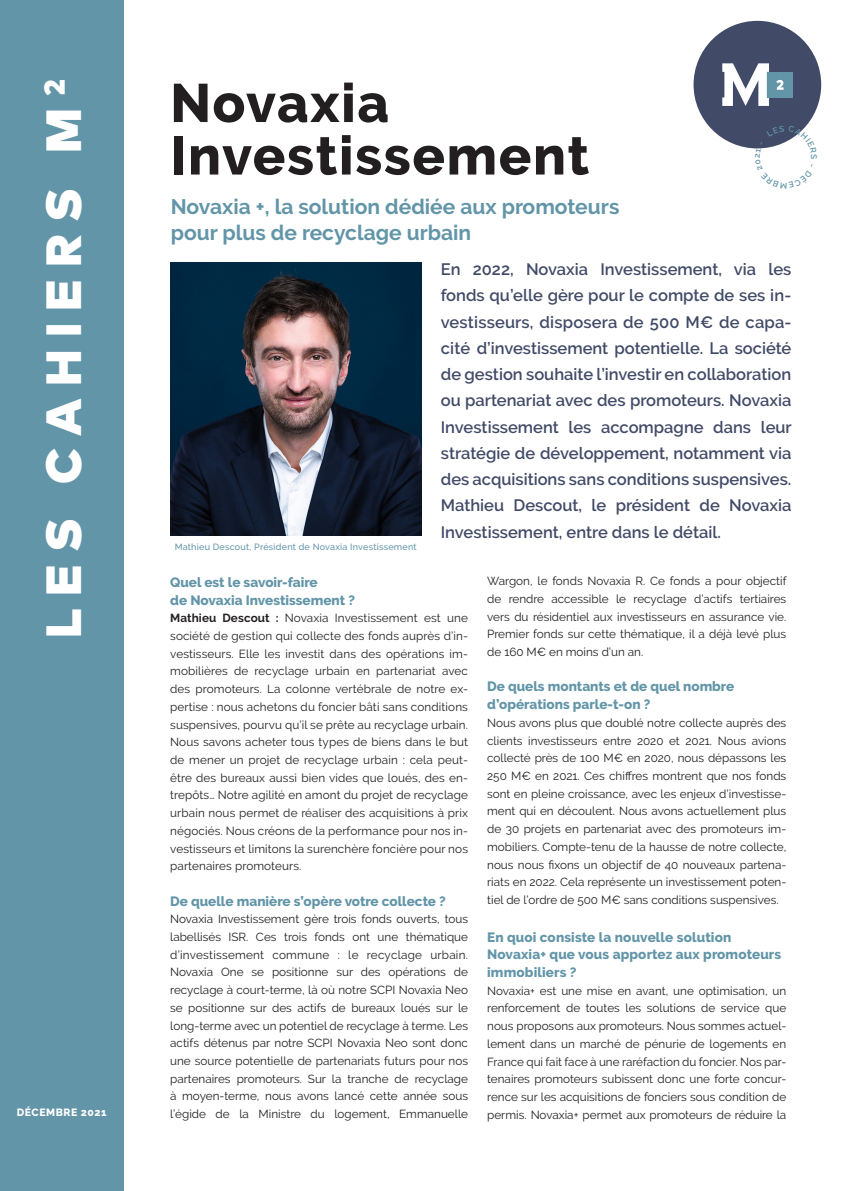
<style>
.page{position:relative;width:851px;height:1191px;background:#fff}
.page>*{position:absolute;margin:0;border:0;box-sizing:border-box;transform-origin:0 0}
.t1{font:800 54px "Raleway";letter-spacing:.03em;color:#231f20}
.t2{font:900 49.5px "Mark Pro";letter-spacing:.25em;color:#fff}
.t3{font:700 21px "Raleway";color:#6295a8}
.t4{font:600 16.5px/26.2px "Raleway";color:#414a67;text-align:justify}
.Questions{font:800 13.5px/17.7px "Raleway";color:#6295a8}
.Réponses{font:11.7px/17.7px "Raleway";color:#231f20;text-align:justify}
.t5{font:800 10.5px "Raleway";letter-spacing:.05em;color:#fff}
.t6{font:500 9px "Raleway";letter-spacing:.025em;color:#6295a8}
.s1{font-weight:700}
</style>
<div class="page">
<div style="left:0;top:0;width:123px;height:1191px;background:#6295a8"></div>
<div style="left:693px;top:21px;width:128px;height:127px;background:#414a67;border-radius:50%"></div>
<svg style="left:722px;top:63px;width:46px;height:43px"></svg>
<div style="left:766px;top:72px;width:26px;height:25px;background:#6295a8"></div>
<svg style="left:776px;top:80px;width:7px;height:10px"></svg>
<img style="left:171px;top:262px;width:250px;height:274px">
<svg style="left:755px;top:126px;width:51px;height:23px"></svg>
<p class="t2" style="left:25px;top:637px;width:560px;rotate:-90deg">LES CAHIERS M <sup>2</sup></p>
<p class="t5" style="left:17px;top:1106px;width:91px">DÉCEMBRE 2021</p>
<p class="t1" style="left:170px;top:72px;width:220px">Novaxia</p>
<p class="t1" style="left:170px;top:125px;width:420px">Investissement</p>
<p class="t3" style="left:171px;top:195px;width:450px">Novaxia +, la solution dédiée aux promoteurs</p>
<p class="t3" style="left:171px;top:220px;width:302px">pour plus de recyclage urbain</p>
<p class="t4" style="left:441px;top:256px;width:352px">En 2022, Novaxia Investissement, via les fonds qu’elle gère pour le compte de ses in&shy;vestisseurs, disposera de 500 M€ de capa&shy;cité d’investissement potentielle. La société de gestion souhaite l’investir en collaboration ou partenariat avec des promoteurs. Novaxia Investissement les accompagne dans leur stratégie de développement, notamment via des acquisitions sans conditions suspensives.<br>Mathieu Descout, le président de Novaxia Investissement, entre dans le détail.</p>
<p class="t6" style="left:175px;top:541px;width:243px">Mathieu Descout, Président de Novaxia Investissement</p>
<p class="Questions" style="left:170px;top:573px;width:149px">Quel est le savoir-faire</p>
<p class="Questions" style="left:170px;top:591px;width:186px">de Novaxia Investissement ?</p>
<p class="Réponses" style="left:170px;top:609px;width:299px"><span class="s1">Mathieu Descout :</span> Novaxia Investissement est une société de gestion qui collecte des fonds auprès d’in&shy;vestisseurs. Elle les investit dans des opérations im&shy;mobilières de recyclage urbain en partenariat avec des promoteurs. La colonne vertébrale de notre ex&shy;pertise : nous achetons du foncier bâti sans conditions suspensives, pourvu qu’il se prête au recyclage urbain.<br>Nous savons acheter tous types de biens dans le but de mener un projet de recyclage urbain : cela peut&shy;être des bureaux aussi bien vides que loués, des en&shy;trepôts… Notre agilité en amont du projet de recyclage urbain nous permet de réaliser des acquisitions à prix négociés. Nous créons de la performance pour nos in&shy;vestisseurs et limitons la surenchère foncière pour nos partenaires promoteurs.</p>
<p class="Questions" style="left:170px;top:892px;width:277px">De quelle manière s’opère votre collecte ?</p>
<p class="Réponses" style="left:170px;top:910px;width:299px">Novaxia Investissement gère trois fonds ouverts, tous labellisés ISR. Ces trois fonds ont une thématique d’investissement commune : le recyclage urbain.<br>Novaxia One se positionne sur des opérations de recyclage à court-terme, là où notre SCPI Novaxia Neo se positionne sur des actifs de bureaux loués sur le long-terme avec un potentiel de recyclage à terme. Les actifs détenus par notre SCPI Novaxia Neo sont donc une source potentielle de partenariats futurs pour nos partenaires promoteurs. Sur la tranche de recyclage à moyen-terme, nous avons lancé cette année sous l’égide de la Ministre du logement, Emmanuelle</p>
<p class="Réponses" style="left:487px;top:572px;width:301px">Wargon, le fonds Novaxia R. Ce fonds a pour objectif de rendre accessible le recyclage d’actifs tertiaires vers du résidentiel aux investisseurs en assurance vie.<br>Premier fonds sur cette thématique, il a déjà levé plus de 160 M€ en moins d’un an.</p>
<p class="Questions" style="left:487px;top:678px;width:248px">De quels montants et de quel nombre d’opérations parle-t-on ?</p>
<p class="Réponses" style="left:487px;top:714px;width:300px">Nous avons plus que doublé notre collecte auprès des clients investisseurs entre 2020 et 2021. Nous avions collecté près de 100 M€ en 2020, nous dépassons les 250 M€ en 2021. Ces chiffres montrent que nos fonds sont en pleine croissance, avec les enjeux d’investisse&shy;ment qui en découlent. Nous avons actuellement plus de 30 projets en partenariat avec des promoteurs im&shy;mobiliers. Compte-tenu de la hausse de notre collecte, nous nous fixons un objectif de 40 nouveaux partena&shy;riats en 2022. Cela représente un investissement poten&shy;tiel de l’ordre de 500 M€ sans conditions suspensives.</p>
<p class="Questions" style="left:487px;top:928px;width:295px">En quoi consiste la nouvelle solution<br>Novaxia+ que vous apportez aux promoteurs immobiliers ?</p>
<p class="Réponses" style="left:487px;top:981px;width:300px">Novaxia+ est une mise en avant, une optimisation, un renforcement de toutes les solutions de service que nous proposons aux promoteurs. Nous sommes actuel&shy;lement dans un marché de pénurie de logements en France qui fait face à une raréfaction du foncier. Nos par&shy;tenaires promoteurs subissent donc une forte concur&shy;rence sur les acquisitions de fonciers sous condition de permis. Novaxia+ permet aux promoteurs de réduire la</p>
</div>
